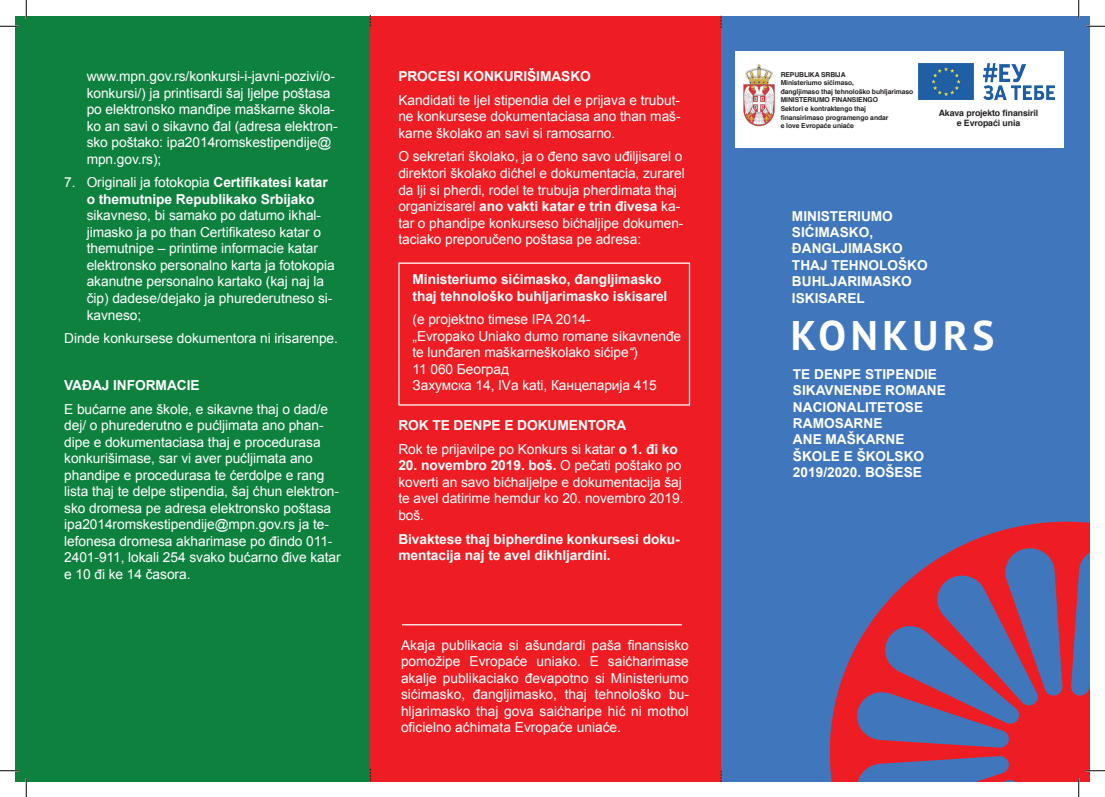
<style>
.page{position:relative;width:1105px;height:797px;background:#fff}
.page>*{position:absolute;margin:0;border:0;box-sizing:border-box;transform-origin:0 0}
.t1{font:700 41.25px "PT Sans";letter-spacing:.11em;color:#fff}
.t2{font:13.75px/16.5px "Arial";letter-spacing:-.005em;color:#fff}
.t3{font:700 13.75px/16.5px "Arial";letter-spacing:-.005em;color:#fff}
.t4{font:700 13.62px/16.4px "Arial";color:#fff}
.t5{font:700 8.75px/10.5px "Helvetica";letter-spacing:-.01em;color:#231f20;text-align:center}
.t6{font:700 6.75px/8.5px "Helvetica";letter-spacing:-.01em;color:#231f20}
.s1{font-weight:400}
.s2{font-weight:700}
.s3{font-style:italic}
</style>
<div class="page">
<div style="left:721px;top:16px;width:368px;height:765px;background:#4077bc"></div>
<div style="left:735px;top:51px;width:329px;height:97px;background:#fff"></div>
<div style="left:16px;top:16px;width:354px;height:765px;background:#0e813f"></div>
<div style="left:370px;top:16px;width:351px;height:765px;background:#ee1d23"></div>
<svg style="left:830px;top:521px;width:259px;height:260px"></svg>
<img style="left:919px;top:63px;width:135px;height:37px">
<img style="left:743px;top:64px;width:32px;height:63px">
<div style="left:398px;top:262px;width:292px;height:143px;border:1px solid #fff"></div>
<hr style="left:402px;top:624px;width:280px;height:1px;background:#fff">
<svg style="left:0;top:25px;width:19px;height:2px"></svg>
<svg style="left:1086px;top:25px;width:19px;height:2px"></svg>
<svg style="left:0;top:770px;width:19px;height:1px"></svg>
<svg style="left:1086px;top:770px;width:19px;height:1px"></svg>
<svg style="left:25px;top:0;width:2px;height:19px"></svg>
<svg style="left:25px;top:778px;width:2px;height:19px"></svg>
<svg style="left:1078px;top:0;width:1px;height:19px"></svg>
<svg style="left:1078px;top:778px;width:1px;height:19px"></svg>
<p class="t2" style="left:87px;top:68px;width:252px">www.mpn.gov.rs/konkursi-i-javni-pozivi/o&shy;konkursi/) ja printisardi šaj ljelpe poštasa po elektronsko manđipe maškarne škola&shy;ko an savi o sikavno đal (adresa elektron&shy;sko poštako: ipa2014romskestipendije@ mpn.gov.rs);</p>
<p class="t3" style="left:87px;top:175px;width:243px;text-indent:-23px"><span class="s1">7. Originali ja fotokopia</span> Certifikatesi katar o themutnipe Republikako Srbijako</p>
<p class="t2" style="left:87px;top:207px;width:249px">sikavneso, bi samako po datumo ikhal&shy;jimasko ja po than Certifikateso katar o themutnipe – printime informacie katar elektronsko personalno karta ja fotokopia akanutne personalno kartako (kaj naj la čip) dadese/dejako ja phurederutneso si&shy;kavneso;</p>
<p class="t2" style="left:64px;top:330px;width:275px">Dinde konkursese dokumentora ni irisarenpe.</p>
<p class="t3" style="left:64px;top:377px;width:137px">VAĐAJ INFORMACIE</p>
<p class="t2" style="left:64px;top:401px;width:278px">E bućarne ane škole, e sikavne thaj o dad/e dej/ o phurederutno e pućljimata ano phan&shy;dipe e dokumentaciasa thaj e procedurasa konkurišimase, sar vi aver pućljimata ano phandipe e procedurasa te ćerdolpe e rang lista thaj te delpe stipendia, šaj ćhun elektron&shy;sko dromesa pe adresa elektronsko poštasa ipa2014romskestipendije@mpn.gov.rs ja te&shy;lefonesa dromesa akharimase po đindo 011- 2401-911, lokali 254 svako bućarno đive katar e 10 đi ke 14 časora.</p>
<p class="t3" style="left:398px;top:69px;width:194px">PROCESI KONKURIŠIMASKO</p>
<p class="t2" style="left:398px;top:92px;width:284px;text-align:justify">Kandidati te ljel stipendia del e prijava e trubut&shy;ne konkursese dokumentaciasa ano than maš&shy;karne školako an savi si ramosarno.</p>
<p class="t2" style="left:398px;top:148px;width:288px">O sekretari školako, ja o đeno savo uđiljisarel o direktori školako dićhel e dokumentacia, zurarel da lji si pherdi, rodel te trubuja pherdimata thaj organizisarel <span class="s2">ano vakti katar e trin đivesa</span> ka&shy;tar o phandipe konkurseso bićhaljipe dokumen&shy;taciako preporučeno poštasa pe adresa:</p>
<p class="t3" style="left:412px;top:271px;width:256px">Ministeriumo sićimasko, đangljimasko thaj tehnološko buhljarimasko iskisarel</p>
<p class="t2" style="left:412px;top:311px;width:270px">(e projektno timese IPA 2014-<br>„Evropako Uniako dumo romane sikavnenđe te lunđaren maškarneškolako sićipe<span class="s3">“</span>)<br>11 060 Београд<br>Захумска 14, IVа kati, Канцеларија 415</p>
<p class="t2" style="left:398px;top:414px;width:281px;line-height:23.6px"><span class="s2">ROK TE DENPE E DOKUMENTORA<br></span>Rok te prijavilpe po Konkurs si katar <span class="s2">o 1. đi ko</span></p>
<p class="t2" style="left:398px;top:457px;width:287px"><span class="s2">20. novembro 2019. boš.</span> O pečati poštako po koverti an savo bićhaljelpe e dokumentacija šaj te avel datirime hemdur ko 20. novembro 2019. boš.</p>
<p class="t3" style="left:398px;top:531px;width:283px">Bivaktese thaj bipherdine konkursesi doku&shy;mentacija naj te avel dikhljardini.</p>
<p class="t2" style="left:401px;top:636px;width:289px;text-align:justify">Akaja publikacia si ašundardi paša finansisko pomožipe Evropaće uniako. E saićharimase akalje publikaciako đevapotno si Ministeriumo sićimasko, đangljimasko, thaj tehnološko bu&shy;hljarimasko thaj gova saićharipe hić ni mothol oficielno aćhimata Evropaće uniaće.</p>
<p class="t6" style="left:781px;top:70px;width:134px">REPUBLIKA SRBIJA<br>Ministeriumo sićimaso,<br>đangljimaso thaj tehnološko buhljarimaso<br>MINISTERIUMO FINANSIENGO<br>Sektori e kontraktengo thaj<br>finansirimaso programengo andar<br>e love Evropaće uniaće</p>
<p class="t5" style="left:939px;top:107px;width:101px">Akava projekto finansiril e Evropaći unia</p>
<p class="t4" style="left:792px;top:208px;width:137px">MINISTERIUMO<br>SIĆIMASKO,<br>ĐANGLJIMASKO<br>THAJ TEHNOLOŠKO<br>BUHLJARIMASKO<br>ISKISAREL</p>
<h1 class="t1" style="left:791px;top:308px;width:205px">KONKURS</h1>
<p class="t4" style="left:793px;top:366px;width:154px">TE DENPE STIPENDIE<br>SIKAVNENĐE ROMANE<br>NACIONALITETOSE<br>RAMOSARNE<br>ANE MAŠKARNE<br>ŠKOLE E ŠKOLSKO<br>2019/2020. BOŠESE</p>
</div>
